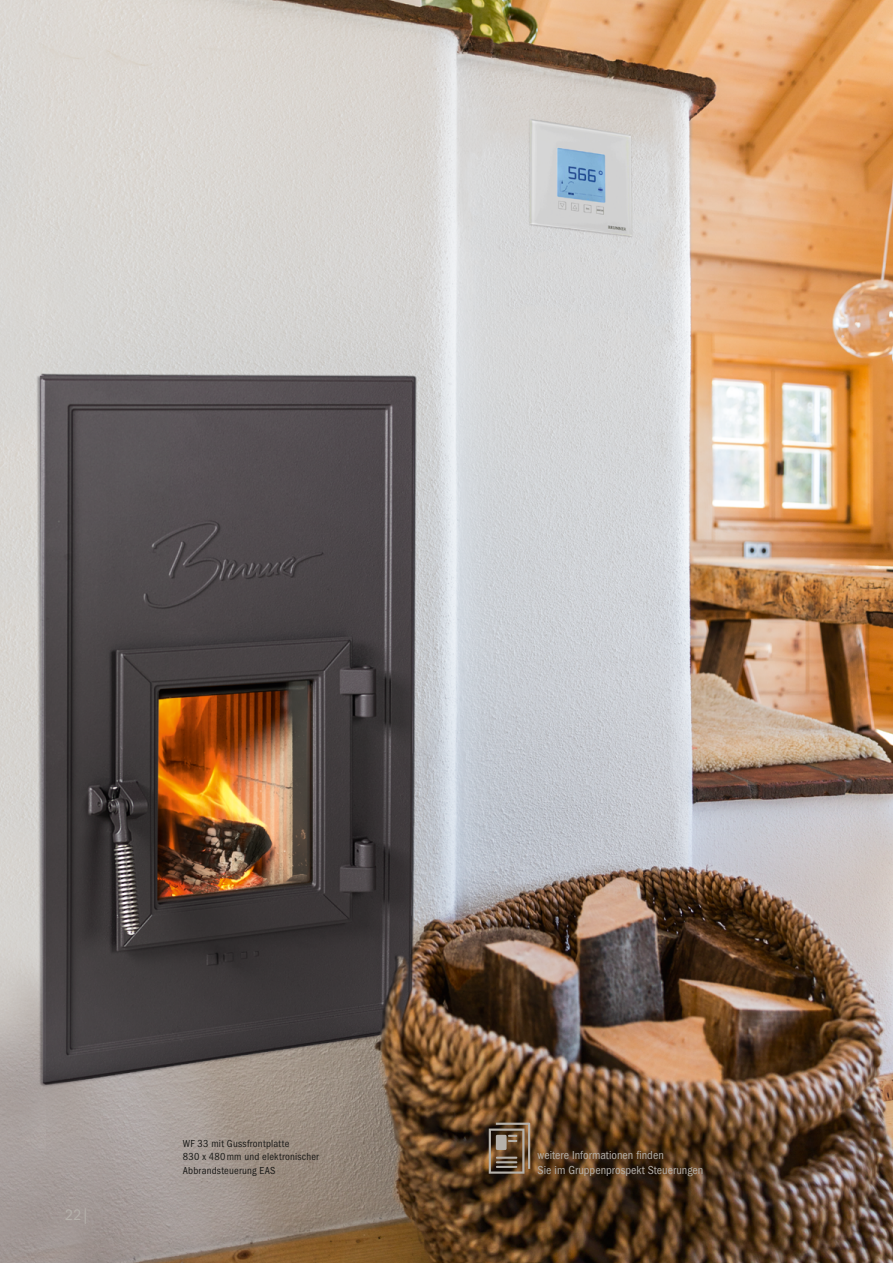
<style>
.page{position:relative;width:893px;height:1263px;background:#fff}
.page>*{position:absolute;margin:0;border:0;box-sizing:border-box;transform-origin:0 0}
.t1{font:condensed 15.75px "Franklin Gothic LT Pro";color:#b5b1ab}
.t2{font:condensed 12px/14.4px "Franklin Gothic LT Pro";color:#b5b1ab}
.t3{font:condensed 10.5px/13.5px "Franklin Gothic LT Pro";letter-spacing:.02em;color:#1a1a18}
</style>
<div class="page">
<img style="left:0;top:0;width:893px;height:1263px">
<svg style="left:489px;top:1123px;width:41px;height:51px;background:#786551"></svg>
<h1 class="t1" style="left:65px;top:1206px;width:25px">22|</h1>
<p class="t3" style="left:183px;top:1136px;width:138px">WF 33 mit Gussfrontplatte<br>830 x 480mm und elektronischer<br>Abbrandsteuerung EAS</p>
<p class="t2" style="left:538px;top:1148px;width:167px">weitere Informationen finden<br>Sie im Gruppenprospekt Steuerungen</p>
</div>
